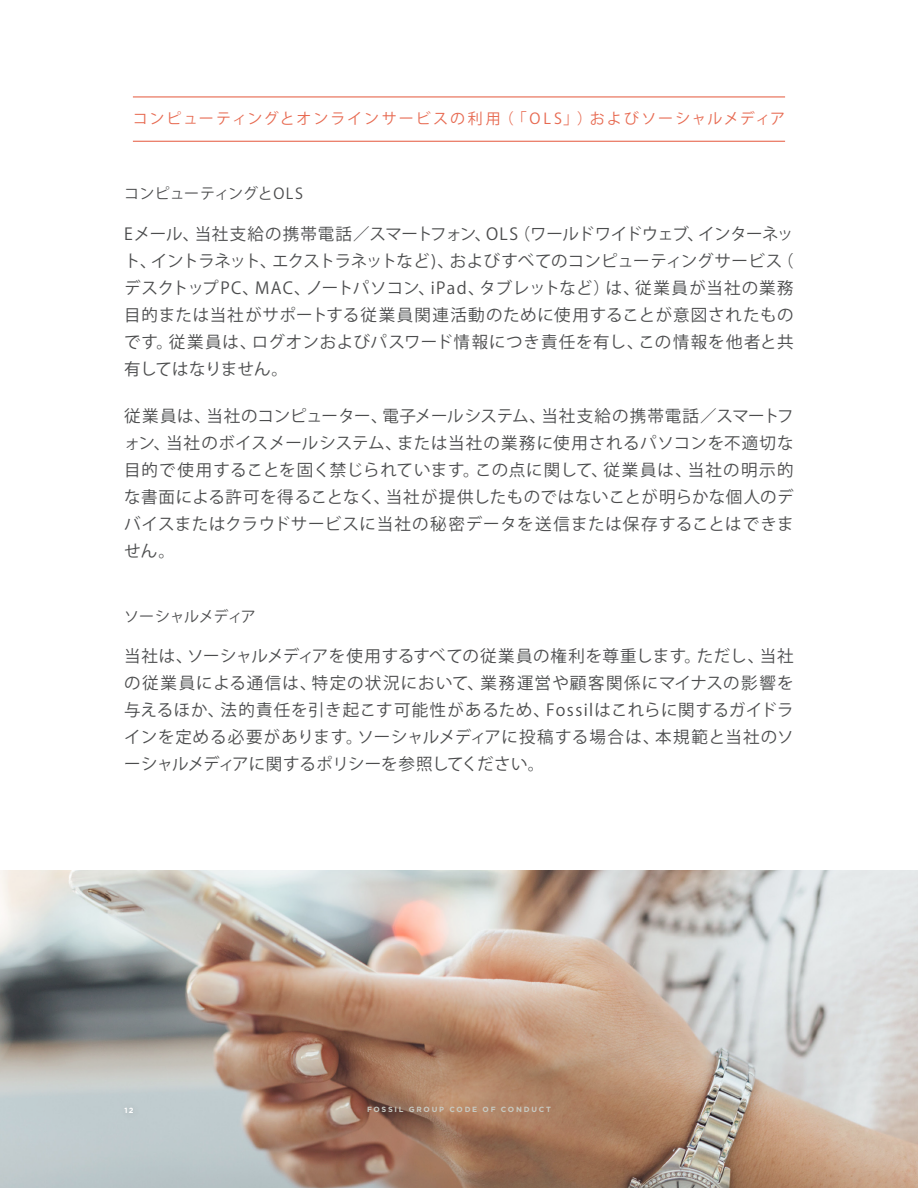
<style>
.page{position:relative;width:918px;height:1188px;background:#fff}
.page>*{position:absolute;margin:0;border:0;box-sizing:border-box;transform-origin:0 0}
.t1{font:16.5px/27px "Koz Go Pr 6 N";letter-spacing:.035em;color:#4b4c4d;text-align:justify}
.Centered_Headline{font:15px "Koz Go Pr 6 N";letter-spacing:.115em;color:#e76950}
.Sub_Head{font:15px "Koz Go Pr 6 N";letter-spacing:.01em;color:#4b4c4d}
.Sub_Head-2{font:15px "Koz Go Pr 6 N";letter-spacing:-.01em;color:#4b4c4d}
.Header_Footer{font:700 7.5px "Gotham";letter-spacing:.23em;color:#c7c9c1}
.Header_Footer-2{font:700 7.5px "Gotham";color:#fff}
</style>
<div class="page">
<img style="left:0;top:870px;width:918px;height:318px">
<hr style="left:133px;top:96px;width:652px;height:1px;background:#e76950">
<hr style="left:133px;top:141px;width:652px;height:1px;background:#e76950">
<div style="left:119px;top:1101px;width:23px;height:21px;background:#becacd"></div>
<p class="Centered_Headline" style="left:133px;top:111px;width:654px">コンピューティングとオンラインサービスの利用（「OLS」）およびソーシャルメディア</p>
<p class="Sub_Head" style="left:124px;top:186px;width:180px">コンピューティングとOLS</p>
<p class="t1" style="left:124px;top:221px;width:671px">Eメール、当社支給の携帯電話／スマートフォン、OLS（ワールドワイドウェブ、インターネット、イントラネット、エクストラネットなど)、およびすべてのコンピューティングサービス（デスクトップPC、MAC、ノートパソコン、iPad、タブレットなど）は、従業員が当社の業務目的または当社がサポートする従業員関連活動のために使用することが意図されたものです。従業員は、ログオンおよびパスワード情報につき責任を有し、この情報を他者と共有してはなりません。</p>
<p class="t1" style="left:124px;top:403px;width:671px">従業員は、当社のコンピューター、電子メールシステム、当社支給の携帯電話／スマートフォン、当社のボイスメールシステム、または当社の業務に使用されるパソコンを不適切な目的で使用することを固く禁じられています。この点に関して、従業員は、当社の明示的な書面による許可を得ることなく、当社が提供したものではないことが明らかな個人のデバイスまたはクラウドサービスに当社の秘密データを送信または保存することはできません。</p>
<p class="Sub_Head-2" style="left:124px;top:608px;width:133px">ソーシャルメディア</p>
<p class="t1" style="left:124px;top:643px;width:671px">当社は、ソーシャルメディアを使用するすべての従業員の権利を尊重します。ただし、当社の従業員による通信は、特定の状況において、業務運営や顧客関係にマイナスの影響を与えるほか、法的責任を引き起こす可能性があるため、Fossilはこれらに関するガイドラインを定める必要があります。ソーシャルメディアに投稿する場合は、本規範と当社のソーシャルメディアに関するポリシーを参照してください。</p>
<p class="Header_Footer-2" style="left:124px;top:1105px;width:10px">12</p>
<p class="Header_Footer" style="left:367px;top:1105px;width:185px">FOSSIL GROUP CODE OF CONDUCT</p>
</div>
